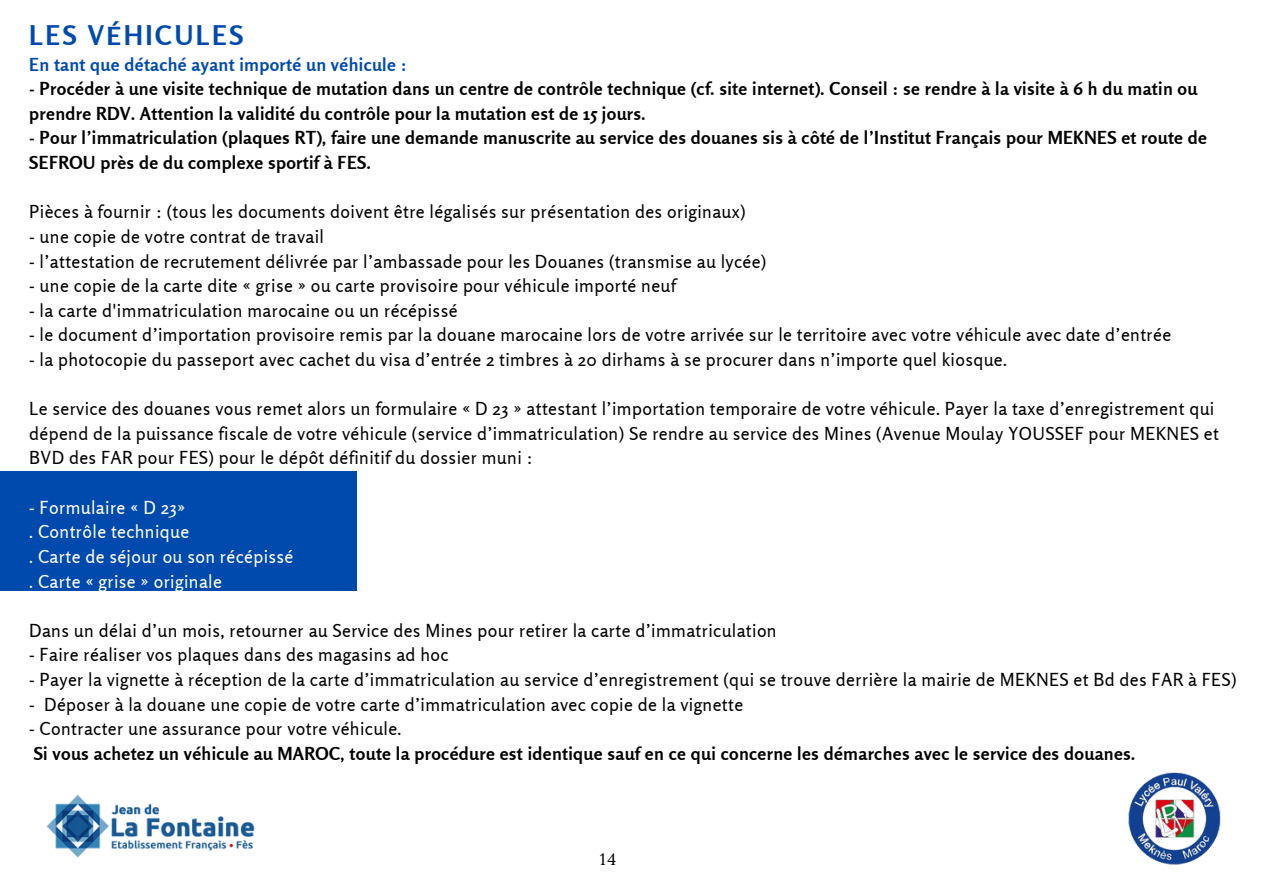
<style>
.page{position:relative;width:1263px;height:894px;background:#fff}
.page>*{position:absolute;margin:0;border:0;box-sizing:border-box;transform-origin:0 0}
.t1{font:700 27px "Rosario";letter-spacing:.09em;color:#004aad}
.t2{font:17.85px/24.6px "Rosario";letter-spacing:.02em;color:#000}
.t3{font:700 17.85px/24.6px "Rosario";letter-spacing:.02em;color:#000}
.t4{font:17.85px "Rosario";letter-spacing:.02em;color:#fff}
.t5{font:700 17.85px "Rosario";letter-spacing:.02em;color:#004aad}
.t6{font:16.2px "Lora";color:#000}
</style>
<div class="page">
<div style="left:0;top:471px;width:357px;height:119px;background:#004aad"></div>
<img style="left:1128px;top:772px;width:93px;height:93px">
<img style="left:47px;top:794px;width:208px;height:64px">
<h2 class="t1" style="left:29px;top:18px;width:216px">LES VÉHICULES</h2>
<p class="t5" style="left:29px;top:53px;width:379px">En tant que détaché ayant importé un véhicule :</p>
<p class="t3" style="left:29px;top:76px;width:1170px">- Procéder à une visite technique de mutation dans un centre de contrôle technique (cf. site internet). Conseil : se rendre à la visite à 6 h du matin ou prendre RDV. Attention la validité du contrôle pour la mutation est de 15 jours.</p>
<p class="t3" style="left:29px;top:125px;width:1179px">- Pour l’immatriculation (plaques RT), faire une demande manuscrite au service des douanes sis à côté de l’Institut Français pour MEKNES et route de<br>SEFROU près de du complexe sportif à FES.</p>
<p class="t2" style="left:29px;top:199px;width:718px">Pièces à fournir : (tous les documents doivent être légalisés sur présentation des originaux)</p>
<p class="t2" style="left:29px;top:224px;width:296px">- une copie de votre contrat de travail</p>
<p class="t2" style="left:29px;top:248px;width:739px">- l’attestation de recrutement délivrée par l’ambassade pour les Douanes (transmise au lycée)</p>
<p class="t2" style="left:29px;top:273px;width:648px">- une copie de la carte dite « grise » ou carte provisoire pour véhicule importé neuf</p>
<p class="t2" style="left:29px;top:298px;width:430px">- la carte d'immatriculation marocaine ou un récépissé</p>
<p class="t2" style="left:29px;top:322px;width:1143px">- le document d’importation provisoire remis par la douane marocaine lors de votre arrivée sur le territoire avec votre véhicule avec date d’entrée</p>
<p class="t2" style="left:29px;top:347px;width:979px">- la photocopie du passeport avec cachet du visa d’entrée 2 timbres à 20 dirhams à se procurer dans n’importe quel kiosque.</p>
<p class="t2" style="left:29px;top:396px;width:1191px">Le service des douanes vous remet alors un formulaire « D 23 » attestant l’importation temporaire de votre véhicule. Payer la taxe d’enregistrement qui dépend de la puissance fiscale de votre véhicule (service d’immatriculation) Se rendre au service des Mines (Avenue Moulay YOUSSEF pour MEKNES et<br>BVD des FAR pour FES) pour le dépôt définitif du dossier muni :</p>
<p class="t4" style="left:29px;top:496px;width:158px">- Formulaire « D 23»</p>
<p class="t4" style="left:29px;top:520px;width:162px">. Contrôle technique</p>
<p class="t4" style="left:29px;top:545px;width:266px">. Carte de séjour ou son récépissé</p>
<p class="t4" style="left:29px;top:570px;width:194px">. Carte « grise » originale</p>
<p class="t2" style="left:29px;top:617px;width:749px">Dans un délai d’un mois, retourner au Service des Mines pour retirer la carte d’immatriculation</p>
<p class="t2" style="left:29px;top:642px;width:421px">- Faire réaliser vos plaques dans des magasins ad hoc</p>
<p class="t2" style="left:29px;top:666px;width:1209px">- Payer la vignette à réception de la carte d’immatriculation au service d’enregistrement (qui se trouve derrière la mairie de MEKNES et Bd des FAR à FES)</p>
<p class="t2" style="left:29px;top:691px;width:715px">- Déposer à la douane une copie de votre carte d’immatriculation avec copie de la vignette</p>
<p class="t2" style="left:29px;top:716px;width:374px">- Contracter une assurance pour votre véhicule.</p>
<h1 class="t3" style="left:34px;top:740px;width:1103px">Si vous achetez un véhicule au MAROC, toute la procédure est identique sauf en ce qui concerne les démarches avec le service des douanes.</h1>
<p class="t6" style="left:600px;top:848px;width:18px">14</p>
</div>
